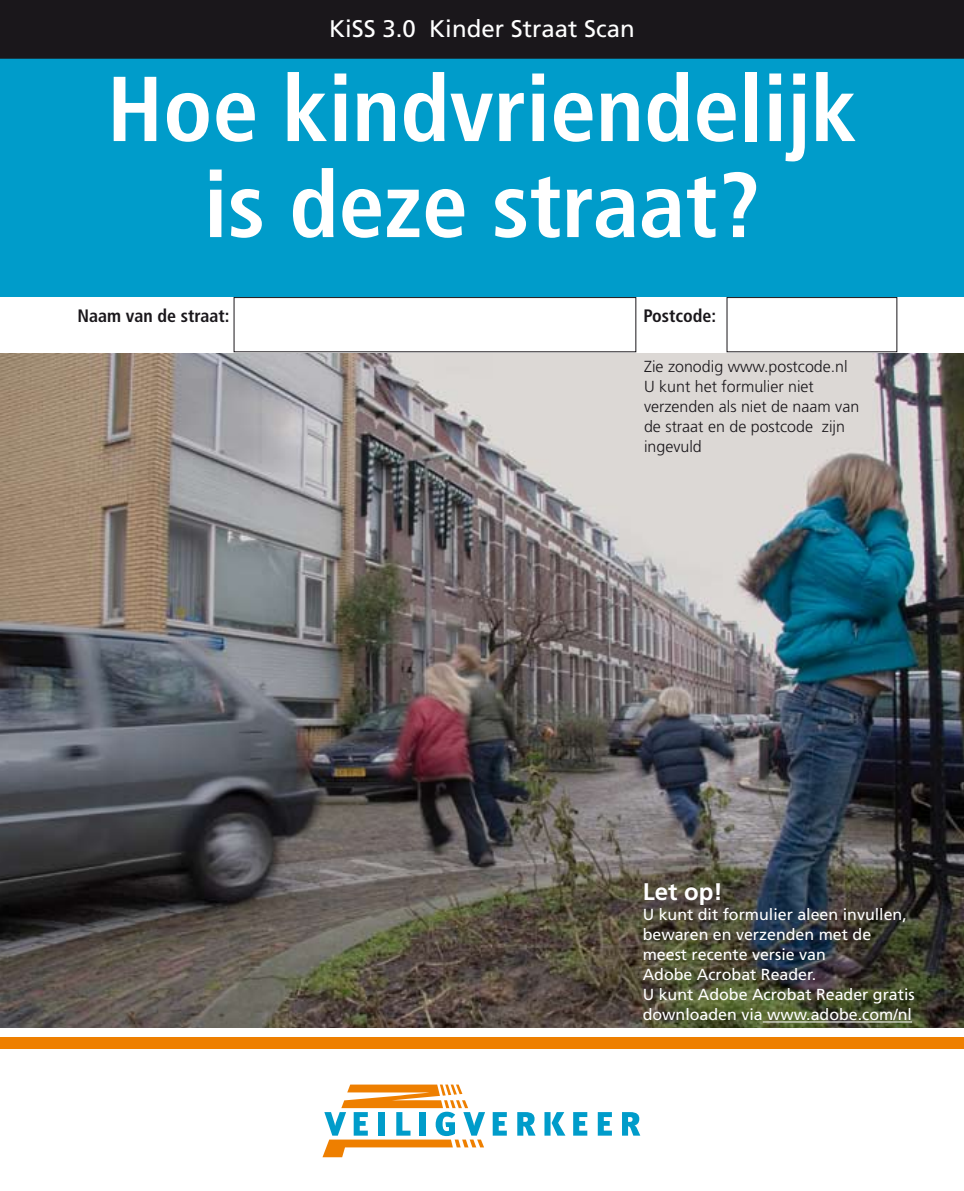
<style>
.page{position:relative;width:964px;height:1191px;background:#fff}
.page>*{position:absolute;margin:0;border:0;box-sizing:border-box;transform-origin:0 0}
.t1{font:700 condensed 92px/96px "Frutiger LT Std";color:#fff;text-align:center}
.t2{font:24px "Frutiger LT Std";color:#fff}
.t3{font:700 24px "Frutiger LT Std";color:#fff}
.t4{font:700 condensed 18px "Frutiger LT Std";color:#1a171b}
.t5{font:16px/20px "Frutiger LT Std";color:#fff}
.t6{font:300 16px/20px "Frutiger LT Std";color:#1a171b}
</style>
<div class="page">
<div style="left:0;top:4px;width:964px;height:410px;background:#009cca"></div>
<img style="left:0;top:352px;width:964px;height:675px">
<div style="left:0;top:297px;width:964px;height:55px;background:#fff"></div>
<svg style="left:322px;top:1084px;width:163px;height:73px"></svg>
<svg style="left:493px;top:1112px;width:14px;height:23px"></svg>
<svg style="left:517px;top:1112px;width:18px;height:23px"></svg>
<svg style="left:544px;top:1112px;width:21px;height:23px"></svg>
<svg style="left:573px;top:1112px;width:14px;height:23px"></svg>
<svg style="left:598px;top:1112px;width:14px;height:23px"></svg>
<svg style="left:622px;top:1112px;width:18px;height:23px"></svg>
<div style="left:0;top:1036px;width:964px;height:12px;background:#ee7f00"></div>
<div style="left:0;top:1px;width:963px;height:57px;background:#1a171b"></div>
<div style="left:0;top:0;width:964px;height:59px;border:2px solid #1a171b"></div>
<div style="left:234px;top:297px;width:402px;height:55px;border:1px solid #1a171b"></div>
<div style="left:726px;top:297px;width:171px;height:55px;border:1px solid #1a171b"></div>
<hr style="left:763px;top:1021px;width:149px;height:1px;background:#fff">
<h2 class="t2" style="left:329px;top:15px;width:307px">KiSS 3.0 Kinder Straat Scan</h2>
<h1 class="t1" style="left:107px;top:61px;width:752px">Hoe kindvriendelijk is deze straat?</h1>
<p class="t4" style="left:77px;top:305px;width:154px">Naam van de straat:</p>
<p class="t4" style="left:643px;top:305px;width:74px">Postcode:</p>
<p class="t6" style="left:644px;top:357px;width:217px">Zie zonodig www.postcode.nl<br>U kunt het formulier niet verzenden als niet de naam van de straat en de postcode zijn ingevuld</p>
<h2 class="t3" style="left:643px;top:878px;width:82px">Let op!</h2>
<p class="t5" style="left:643px;top:905px;width:274px">U kunt dit formulier aleen invullen, bewaren en verzenden met de meest recente versie van<br>Adobe Acrobat Reader.<br>U kunt Adobe Acrobat Reader gratis downloaden via www.adobe.com/nl</p>
</div>
